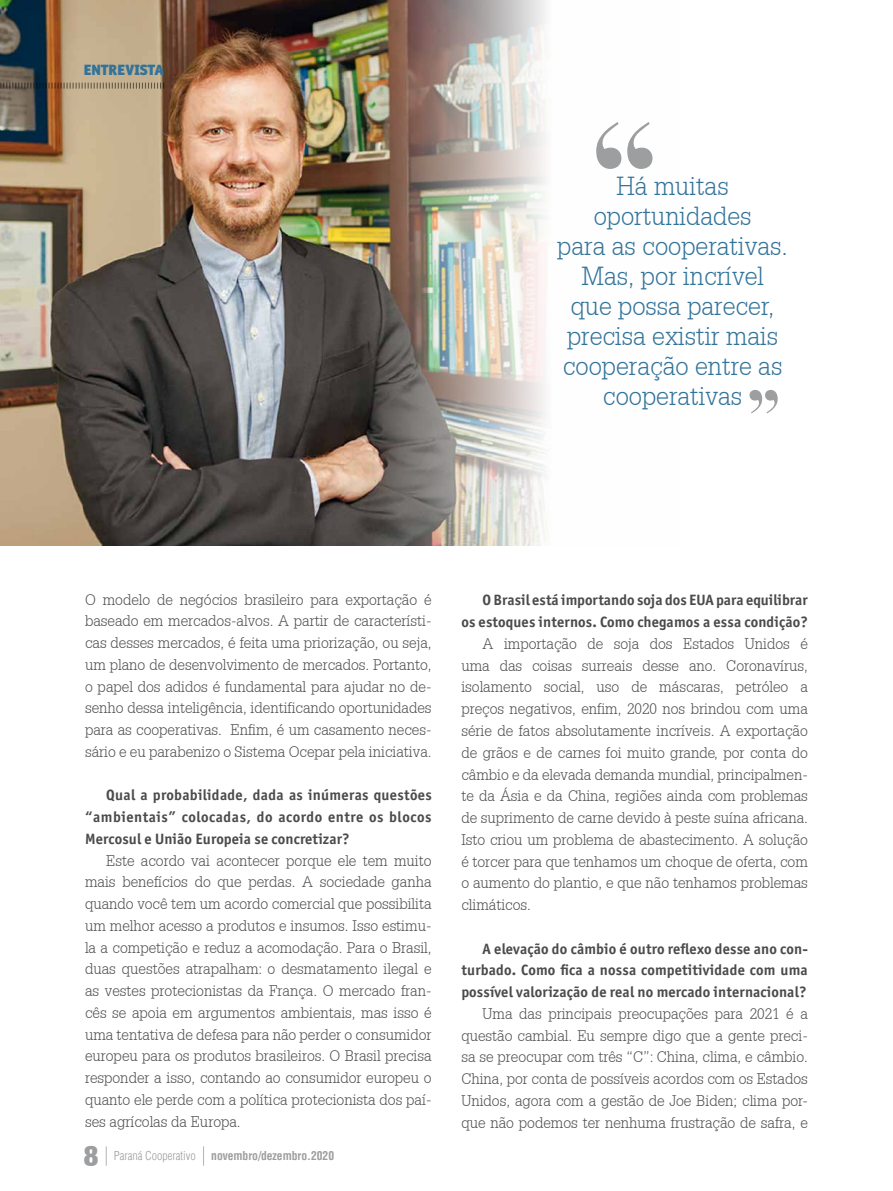
<style>
.page{position:relative;width:893px;height:1191px;background:#fff}
.page>*{position:absolute;margin:0;border:0;box-sizing:border-box;transform-origin:0 0}
.t1{font:700 150px "Didot";color:#9c9e9f}
.t2{font:700 75px "Didot";color:#9c9e9f}
.t3{font:30px "Sans Black Cond";color:#9c9e9f}
.t4{font:300 25.5px/30px "Installation Light S Si";color:#32739a;text-align:center}
.t5{font:300 15px/21.8px "Installation Light S Si";color:#4b4b4d;text-align:justify}
.t6{font:700 15px/21.8px "Officina Sans ITC Std";letter-spacing:.01em;color:#4b4b4d;text-align:justify}
.t7{font:900 15px "Officina Sans ITC Std";color:#32739a}
.t8{font:700 condensed 12px "Helvetica";color:#9c9e9f}
.t9{font:300 condensed 12px "Helvetica";color:#9c9e9f}
</style>
<div class="page">
<svg style="left:106px;top:1146px;width:1px;height:19px"></svg>
<svg style="left:203px;top:1146px;width:1px;height:19px"></svg>
<img style="left:0;top:0;width:546px;height:545px">
<svg style="left:0;top:83px;width:164px;height:6px"></svg>
<p class="t7" style="left:84px;top:60px;width:82px">ENTREVISTA</p>
<h1 class="t1" style="left:590px;top:86px;width:71px">“</h1>
<h3 class="t4" style="left:557px;top:171px;width:232px">Há muitas oportunidades<br>para as cooperativas.<br>Mas, por incrível<br>que possa parecer, precisa existir mais cooperação entre as cooperativas</h3>
<h2 class="t2" style="left:746px;top:372px;width:36px">”</h2>
<p class="t5" style="left:85px;top:588px;width:348px">O modelo de negócios brasileiro para exportação é baseado em mercados-alvos. A partir de característi&shy;cas desses mercados, é feita uma priorização, ou seja, um plano de desenvolvimento de mercados. Portanto, o papel dos adidos é fundamental para ajudar no de&shy;senho dessa inteligência, identificando oportunidades para as cooperativas. Enfim, é um casamento neces&shy;sário e eu parabenizo o Sistema Ocepar pela iniciativa.</p>
<p class="t6" style="left:85px;top:784px;width:348px;text-indent:21px">Qual a probabilidade, dada as inúmeras questões “ambientais” colocadas, do acordo entre os blocos Mercosul e União Europeia se concretizar?</p>
<p class="t5" style="left:85px;top:849px;width:348px;text-indent:21px">Este acordo vai acontecer porque ele tem muito mais benefícios do que perdas. A sociedade ganha quando você tem um acordo comercial que possibilita um melhor acesso a produtos e insumos. Isso estimu&shy;la a competição e reduz a acomodação. Para o Brasil, duas questões atrapalham: o desmatamento ilegal e as vestes protecionistas da França. O mercado fran&shy;cês se apoia em argumentos ambientais, mas isso é uma tentativa de defesa para não perder o consumidor europeu para os produtos brasileiros. O Brasil precisa responder a isso, contando ao consumidor europeu o quanto ele perde com a política protecionista dos paí&shy;ses agrícolas da Europa.</p>
<h3 class="t3" style="left:84px;top:1137px;width:16px">8</h3>
<p class="t9" style="left:114px;top:1148px;width:83px">Paraná Cooperativo</p>
<p class="t8" style="left:211px;top:1148px;width:125px">novembro/dezembro.2020</p>
<p class="t6" style="left:461px;top:589px;width:348px;text-align:right">O Brasil está importando soja dos EUA para equilibrar<br>os estoques internos. Como chegamos a essa condição?</p>
<p class="t5" style="left:461px;top:632px;width:348px;text-indent:21px">A importação de soja dos Estados Unidos é uma das coisas surreais desse ano. Coronavírus, isolamento social, uso de máscaras, petróleo a preços negativos, enfim, 2020 nos brindou com uma série de fatos absolutamente incríveis. A exportação de grãos e de carnes foi muito grande, por conta do câmbio e da elevada demanda mundial, principalmen&shy;te da Ásia e da China, regiões ainda com problemas de suprimento de carne devido à peste suína africana.<br>Isto criou um problema de abastecimento. A solução é torcer para que tenhamos um choque de oferta, com o aumento do plantio, e que não tenhamos problemas climáticos.</p>
<p class="t6" style="left:461px;top:937px;width:348px;text-indent:21px">A elevação do câmbio é outro reflexo desse ano con&shy;turbado. Como fica a nossa competitividade com uma possível valorização de real no mercado internacional?</p>
<p class="t5" style="left:461px;top:1002px;width:348px;text-indent:21px">Uma das principais preocupações para 2021 é a questão cambial. Eu sempre digo que a gente preci&shy;sa se preocupar com três “C”: China, clima, e câmbio.<br>China, por conta de possíveis acordos com os Estados Unidos, agora com a gestão de Joe Biden; clima por&shy;que não podemos ter nenhuma frustração de safra, e</p>
</div>
